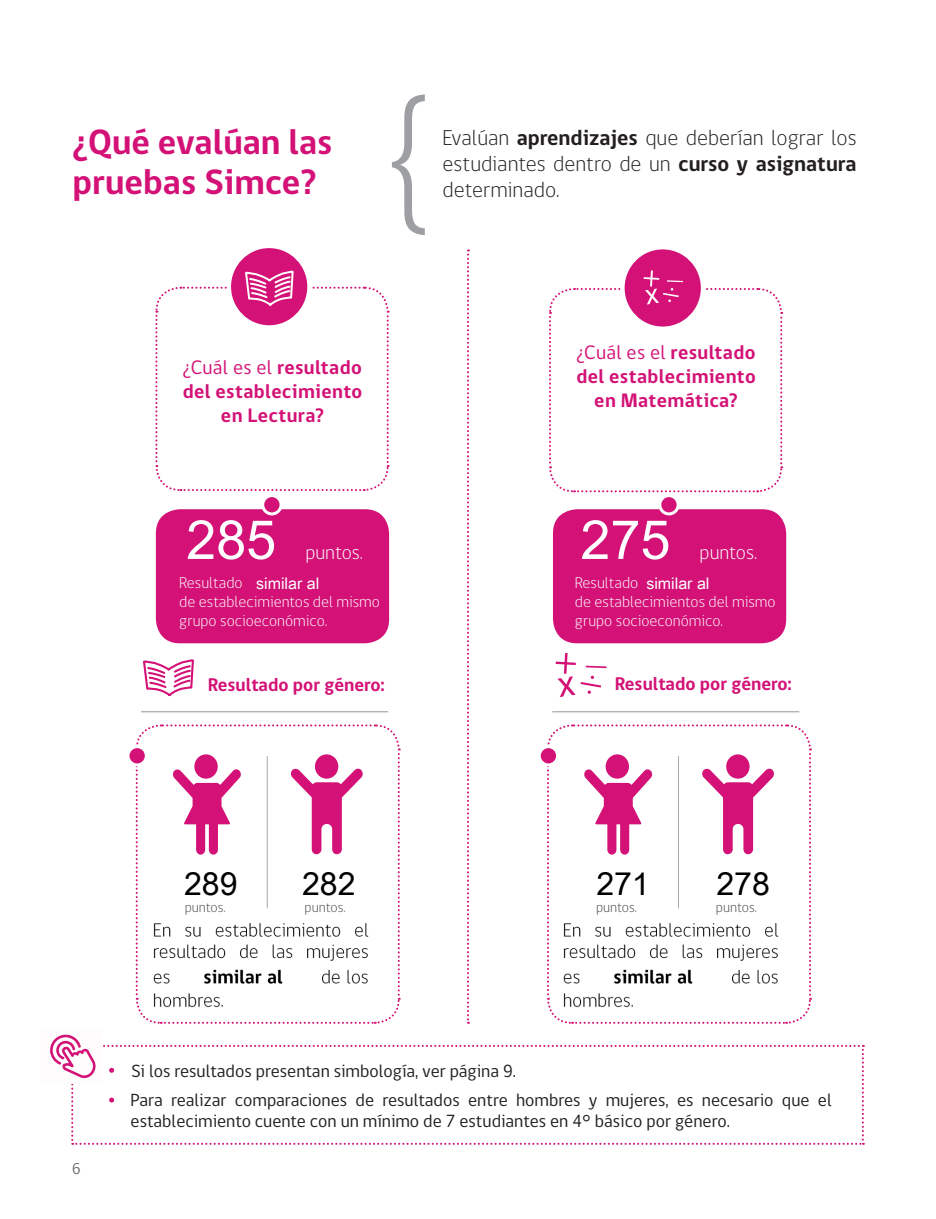
<style>
.page{position:relative;width:936px;height:1219px;background:#fff}
.page>*{position:absolute;margin:0;border:0;box-sizing:border-box;transform-origin:0 0}
.t1{font:163.6px "Webly Sleek UI Light";color:#9d9fa2}
.t2{font:54px "Arial Unicode MS";color:#fff}
.t3{font:700 36px/40px "gob CL";color:#d31176}
.t4{font:32px "Arial Unicode MS";color:#000}
.CUERPO_DE_TEXTO{font:300 22px/26.4px "gob CL";color:#231f20;text-align:justify}
.t5{font:700 20px/24px "gob CL";letter-spacing:.02em;color:#d31176;text-align:center}
.t6{font:300 20px "gob CL";color:#fff}
.CUERPO_DE_TEXTO-2{font:700 18.8px "gob CL";color:#d31176}
.CUERPO_DE_TEXTO-3{font:18px/21.6px "gob CL";color:#231f20}
.CUERPO_DE_TEXTO-4{font:300 16px/19.2px "gob CL";color:#fff}
.t7{font:16px "Arial Unicode MS";color:#fff}
.t8{font:16px "gob CL";color:#6c6d70}
.t9{font:300 14.2px "gob CL";color:#4b4c4d}
.s1{font-weight:700}
.s2{font-weight:400}
</style>
<div class="page">
<div style="left:156px;top:509px;width:233px;height:134px;background:#d31176;border-radius:24px"></div>
<svg style="left:261px;top:494px;width:21px;height:21px"></svg>
<div style="left:264px;top:497px;width:15px;height:15px;background:#d31176;border-radius:50%"></div>
<svg style="left:129px;top:748px;width:16px;height:15px"></svg>
<svg style="left:622px;top:247px;width:80px;height:82px"></svg>
<svg style="left:467px;top:249px;width:2px;height:775px"></svg>
<svg style="left:155px;top:248px;width:235px;height:243px"></svg>
<svg style="left:549px;top:270px;width:234px;height:223px"></svg>
<div style="left:553px;top:509px;width:233px;height:134px;background:#d31176;border-radius:24px"></div>
<hr style="left:552px;top:711px;width:247px;height:1px;background:#a8a9ad">
<svg style="left:658px;top:494px;width:21px;height:21px"></svg>
<div style="left:661px;top:497px;width:15px;height:15px;background:#d31176;border-radius:50%"></div>
<svg style="left:540px;top:748px;width:16px;height:15px"></svg>
<svg style="left:546px;top:724px;width:266px;height:300px"></svg>
<svg style="left:50px;top:1035px;width:813px;height:110px"></svg>
<svg style="left:135px;top:627px;width:266px;height:397px"></svg>
<svg style="left:555px;top:653px;width:51px;height:44px"></svg>
<img style="left:150px;top:921px;width:220px;height:88px">
<img style="left:560px;top:921px;width:220px;height:88px">
<p class="t3" style="left:73px;top:123px;width:261px">¿Qué evalúan las pruebas Simce?</p>
<p class="t1" style="left:384px;top:28px;width:48px">{</p>
<p class="CUERPO_DE_TEXTO" style="left:442px;top:125px;width:415px">Evalúan <span class="s1">aprendizajes</span> que deberían lograr los estudiantes dentro de un <span class="s1">curso y asignatura </span>determinado.</p>
<p class="t5" style="left:183px;top:356px;width:181px"><span class="s2">¿Cuál es el</span> resultado del establecimiento en Lectura?</p>
<p class="t5" style="left:576px;top:341px;width:181px"><span class="s2">¿Cuál es el</span> resultado del establecimiento en Matemática?</p>
<h2 class="t2" style="left:186px;top:520px;width:92px">285</h2>
<h2 class="t2" style="left:580px;top:520px;width:92px">275</h2>
<p class="t7" style="left:256px;top:577px;width:65px">similar al</p>
<p class="t7" style="left:646px;top:577px;width:65px">similar al</p>
<p class="t6" style="left:305px;top:539px;width:59px">puntos.</p>
<p class="t6" style="left:699px;top:539px;width:59px">puntos.</p>
<p class="CUERPO_DE_TEXTO-4" style="left:575px;top:573px;width:202px">Resultado<br>de establecimientos del mismo grupo socioeconómico.</p>
<p class="CUERPO_DE_TEXTO-4" style="left:179px;top:573px;width:202px">Resultado<br>de establecimientos del mismo grupo socioeconómico.</p>
<p class="CUERPO_DE_TEXTO-2" style="left:208px;top:672px;width:178px">Resultado por género:</p>
<p class="CUERPO_DE_TEXTO-2" style="left:614px;top:671px;width:178px">Resultado por género:</p>
<h3 class="t4" style="left:184px;top:872px;width:55px">289</h3>
<h3 class="t4" style="left:302px;top:872px;width:55px">282</h3>
<h3 class="t4" style="left:596px;top:872px;width:55px">271</h3>
<h3 class="t4" style="left:716px;top:872px;width:55px">278</h3>
<p class="t9" style="left:185px;top:898px;width:43px">puntos.</p>
<p class="t9" style="left:304px;top:898px;width:43px">puntos.</p>
<p class="t9" style="left:596px;top:898px;width:43px">puntos.</p>
<p class="t9" style="left:715px;top:898px;width:43px">puntos.</p>
<p class="t8" style="left:72px;top:1157px;width:10px">6</p>
<p class="CUERPO_DE_TEXTO-3" style="left:131px;top:1061px;width:386px">Si los resultados presentan simbología, ver página 9.</p>
<p class="CUERPO_DE_TEXTO-3" style="left:131px;top:1089px;width:702px">Para realizar comparaciones de resultados entre hombres y mujeres, es necesario que el establecimiento cuente con un mínimo de 7 estudiantes en 4° básico por género.</p>
</div>
